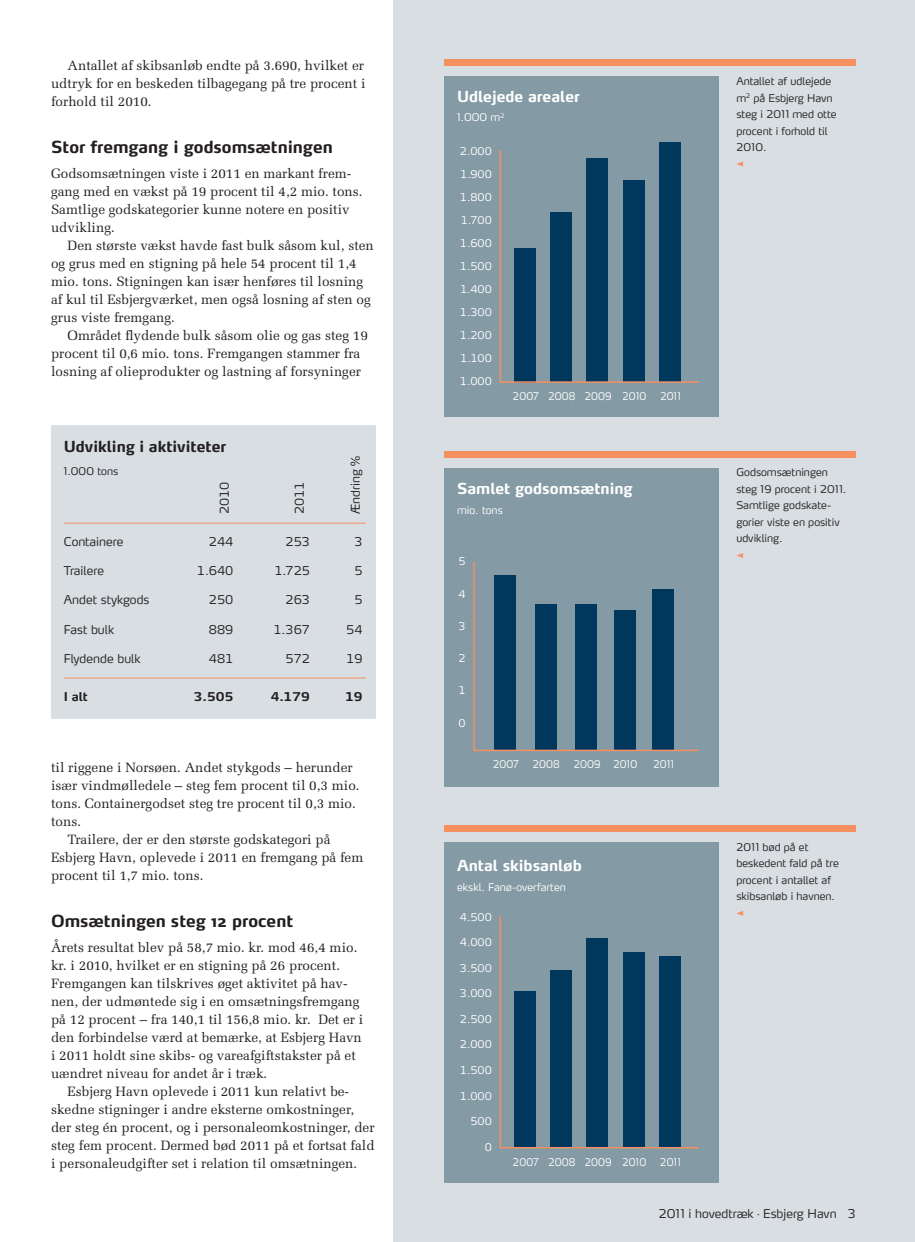
<style>
.page{position:relative;width:915px;height:1242px;background:#fff}
.page>*{position:absolute;margin:0;border:0;box-sizing:border-box;transform-origin:0 0}
.t1{font:700 16.5px "Max";color:#231f20}
.t2{font:700 15px "Max";color:#fff}
.t3{font:700 15px "Max";color:#231f20}
.t4{font:13.5px/18px "Melior";color:#231f20}
.t5{font:300 12px "Max TF";color:#231f20}
.t6{font:300 12px "Max LF";color:#231f20}
.t7{font:700 12px "Max TF";color:#231f20}
.t8{font:300 10.5px/16.5px "Max LF";color:#231f20}
.t9{font:300 10.5px/23px "Max TF";color:#fff;text-align:justify}
.t10{font:300 10.5px "Max LF";letter-spacing:.015em;color:#fff;scale:.9 1}
.t11{font:300 10.5px "Max LF";letter-spacing:.015em;color:#fff}
</style>
<div class="page">
<div style="left:393px;top:0;width:521px;height:1241px;background:#d8dee2"></div>
<div style="left:444px;top:77px;width:274px;height:340px;background:#849aa4"></div>
<div style="left:444px;top:60px;width:411px;height:6px;background:#f69061"></div>
<div style="left:444px;top:451px;width:411px;height:6px;background:#f69061"></div>
<div style="left:444px;top:825px;width:411px;height:6px;background:#f69061"></div>
<div style="left:659px;top:142px;width:21px;height:240px;background:#00385d"></div>
<div style="left:444px;top:468px;width:274px;height:318px;background:#849aa4"></div>
<div style="left:444px;top:842px;width:274px;height:340px;background:#849aa4"></div>
<svg style="left:737px;top:162px;width:5px;height:4px"></svg>
<svg style="left:736px;top:553px;width:6px;height:5px"></svg>
<svg style="left:736px;top:911px;width:6px;height:5px"></svg>
<svg style="left:473px;top:561px;width:226px;height:191px"></svg>
<svg style="left:499px;top:149px;width:200px;height:234px"></svg>
<svg style="left:499px;top:915px;width:200px;height:234px"></svg>
<div style="left:51px;top:425px;width:324px;height:294px;background:#d8dee2"></div>
<hr style="left:64px;top:523px;width:302px;height:1px;background:#f69061">
<hr style="left:64px;top:677px;width:302px;height:1px;background:#f69061">
<p class="t4" style="left:51px;top:58px;width:316px;text-align:justify;text-indent:16px">Antallet af skibsanløb endte på 3.690, hvilket er udtryk for en beskeden tilbagegang på tre procent i forhold til 2010.</p>
<p class="t1" style="left:51px;top:139px;width:283px">Stor fremgang i godsomsætningen</p>
<p class="t4" style="left:51px;top:166px;width:313px">Godsomsætningen viste i 2011 en markant frem&shy;gang med en vækst på 19 procent til 4,2 mio. tons.<br>Samtlige godskategorier kunne notere en positiv udvikling.</p>
<p class="t4" style="left:51px;top:238px;width:324px;text-indent:16px">Den største vækst havde fast bulk såsom kul, sten og grus med en stigning på hele 54 procent til 1,4 mio. tons. Stigningen kan især henføres til losning af kul til Esbjergværket, men også losning af sten og grus viste fremgang.</p>
<p class="t4" style="left:51px;top:328px;width:318px;text-indent:16px">Området flydende bulk såsom olie og gas steg 19 procent til 0,6 mio. tons. Fremgangen stammer fra losning af olieprodukter og lastning af forsyninger</p>
<p class="t3" style="left:64px;top:440px;width:164px">Udvikling i aktiviteter</p>
<p class="t8" style="left:64px;top:464px;width:56px">1.000 tons</p>
<p class="t5" style="left:219px;top:514px;width:34px;rotate:-90deg">2010</p>
<p class="t5" style="left:294px;top:514px;width:34px;rotate:-90deg">2011</p>
<p class="t5" style="left:350px;top:514px;width:60px;rotate:-90deg">Ændring %</p>
<p class="t5" style="left:64px;top:536px;width:61px">Containere</p>
<p class="t5" style="left:209px;top:536px;width:26px">244</p>
<p class="t5" style="left:285px;top:536px;width:26px">253</p>
<p class="t5" style="left:354px;top:536px;width:10px">3</p>
<p class="t5" style="left:64px;top:565px;width:42px">Trailere</p>
<p class="t5" style="left:197px;top:565px;width:38px">1.640</p>
<p class="t5" style="left:274px;top:565px;width:37px">1.725</p>
<p class="t5" style="left:354px;top:565px;width:10px">5</p>
<p class="t5" style="left:64px;top:594px;width:87px">Andet stykgods</p>
<p class="t5" style="left:209px;top:594px;width:26px">250</p>
<p class="t5" style="left:285px;top:594px;width:26px">263</p>
<p class="t5" style="left:354px;top:594px;width:10px">5</p>
<p class="t5" style="left:64px;top:623px;width:52px">Fast bulk</p>
<p class="t5" style="left:209px;top:623px;width:26px">889</p>
<p class="t5" style="left:273px;top:623px;width:38px">1.367</p>
<p class="t5" style="left:346px;top:623px;width:18px">54</p>
<p class="t5" style="left:64px;top:653px;width:78px">Flydende bulk</p>
<p class="t5" style="left:209px;top:653px;width:26px">481</p>
<p class="t5" style="left:285px;top:653px;width:26px">572</p>
<p class="t5" style="left:346px;top:653px;width:18px">19</p>
<p class="t7" style="left:64px;top:691px;width:25px">I alt</p>
<p class="t7" style="left:194px;top:691px;width:41px">3.505</p>
<p class="t7" style="left:271px;top:691px;width:41px">4.179</p>
<p class="t7" style="left:345px;top:691px;width:19px">19</p>
<p class="t4" style="left:51px;top:759px;width:303px">til riggene i Norsøen. Andet stykgods – herunder</p>
<p class="t4" style="left:51px;top:777px;width:310px">især vindmølledele – steg fem procent til 0,3 mio.</p>
<p class="t4" style="left:51px;top:795px;width:306px">tons. Containergodset steg tre procent til 0,3 mio.</p>
<p class="t4" style="left:51px;top:813px;width:31px">tons.</p>
<p class="t4" style="left:68px;top:831px;width:264px">Trailere, der er den største godskategori på</p>
<p class="t4" style="left:51px;top:849px;width:314px">Esbjerg Havn, oplevede i 2011 en fremgang på fem</p>
<p class="t4" style="left:51px;top:867px;width:154px">procent til 1,7 mio. tons.</p>
<p class="t1" style="left:51px;top:913px;width:243px">Omsætningen steg 12 procent</p>
<p class="t4" style="left:51px;top:939px;width:314px">Årets resultat blev på 58,7 mio. kr. mod 46,4 mio. kr. i 2010, hvilket er en stigning på 26 procent.<br>Fremgangen kan tilskrives øget aktivitet på hav&shy;nen, der udmøntede sig i en omsætningsfremgang på 12 procent – fra 140,1 til 156,8 mio. kr. Det er i den forbindelse værd at bemærke, at Esbjerg Havn i 2011 holdt sine skibs- og vareafgiftstakster på et uændret niveau for andet år i træk.</p>
<p class="t4" style="left:51px;top:1083px;width:325px;text-indent:16px">Esbjerg Havn oplevede i 2011 kun relativt be&shy;skedne stigninger i andre eksterne omkostninger, der steg én procent, og i personaleomkostninger, der steg fem procent. Dermed bød 2011 på et fortsat fald i personaleudgifter set i relation til omsætningen.</p>
<p class="t2" style="left:457px;top:89px;width:124px">Udlejede arealer</p>
<p class="t11" style="left:457px;top:113px;width:49px">1.000 m<sup>2</sup></p>
<p class="t9" style="left:459px;top:141px;width:34px">2.000<br>1.900<br>1.800<br>1.700<br>1.600<br>1.500<br>1.400<br>1.300<br>1.200<br>1.100<br>1.000</p>
<p class="t10" style="left:513px;top:392px;width:150px">2007 2008 2009 2010</p>
<p class="t10" style="left:660px;top:392px;width:24px">2011</p>
<p class="t2" style="left:457px;top:481px;width:177px">Samlet gods omsætning</p>
<p class="t11" style="left:457px;top:506px;width:47px">mio. tons</p>
<p class="t9" style="left:458px;top:550px;width:9px">5</p>
<p class="t9" style="left:458px;top:583px;width:9px">4</p>
<p class="t9" style="left:458px;top:615px;width:9px">3</p>
<p class="t9" style="left:458px;top:647px;width:9px">2</p>
<p class="t9" style="left:458px;top:680px;width:9px">1</p>
<p class="t9" style="left:458px;top:712px;width:9px">0</p>
<p class="t10" style="left:493px;top:760px;width:30px">2007</p>
<p class="t10" style="left:532px;top:760px;width:32px">2008</p>
<p class="t10" style="left:573px;top:760px;width:72px">2009 2010</p>
<p class="t10" style="left:653px;top:760px;width:24px">2011</p>
<p class="t2" style="left:457px;top:859px;width:126px">Antal skibsanløb</p>
<p class="t11" style="left:457px;top:883px;width:110px">ekskl. Fanø-overfarten</p>
<p class="t9" style="left:459px;top:906px;width:34px">4.500</p>
<p class="t9" style="left:459px;top:931px;width:34px">4.000</p>
<p class="t9" style="left:459px;top:957px;width:34px">3.500</p>
<p class="t9" style="left:459px;top:982px;width:34px">3.000</p>
<p class="t9" style="left:459px;top:1008px;width:34px">2.500</p>
<p class="t9" style="left:459px;top:1034px;width:34px">2.000</p>
<p class="t9" style="left:459px;top:1059px;width:34px">1.500</p>
<p class="t9" style="left:459px;top:1085px;width:34px">1.000</p>
<p class="t9" style="left:470px;top:1110px;width:23px">500</p>
<p class="t9" style="left:484px;top:1136px;width:9px">0</p>
<p class="t10" style="left:513px;top:1157px;width:150px">2007 2008 2009 2010</p>
<p class="t10" style="left:660px;top:1157px;width:24px">2011</p>
<p class="t8" style="left:736px;top:74px;width:102px">Antallet af udlejede m<sup>2</sup> på Esbjerg Havn steg i 2011 med otte procent i forhold til<br>2010.</p>
<p class="t8" style="left:736px;top:465px;width:111px">Godsomsætningen steg 19 procent i 2011.<br>Samtlige godskate&shy;gorier viste en positiv udvikling.</p>
<p class="t8" style="left:736px;top:839px;width:104px">2011 bød på et beskedent fald på tre procent i antallet af skibsanløb i havnen.</p>
<p class="t6" style="left:658px;top:1208px;width:198px">2011 i hovedtræk · Esbjerg Havn 3</p>
</div>
